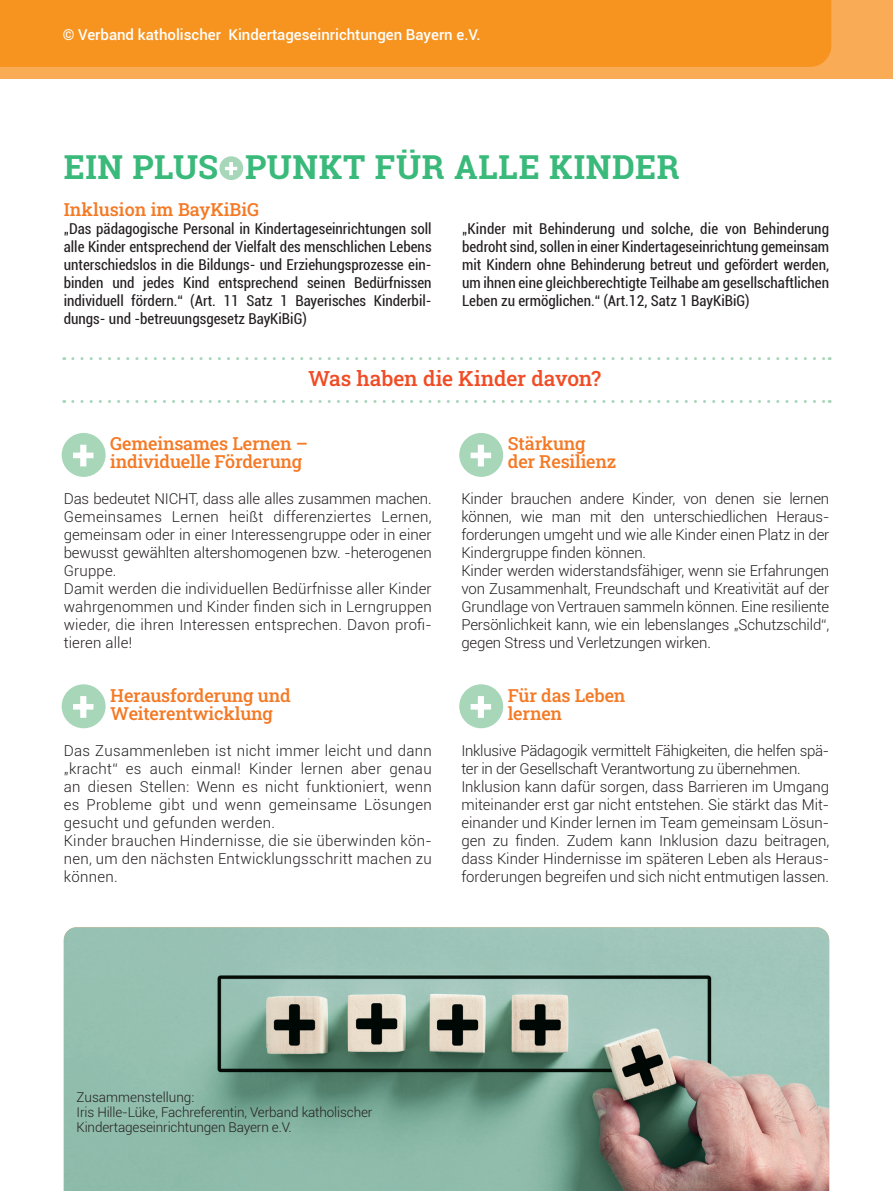
<style>
.page{position:relative;width:893px;height:1191px;background:#fff}
.page>*{position:absolute;margin:0;border:0;box-sizing:border-box;transform-origin:0 0}
.t1{font:700 33px "Roboto Slab";letter-spacing:.025em;color:#39b97a}
.t2{font:500 21px "Roboto Slab";letter-spacing:-.01em;color:#f04c25}
.t3{font:500 18px/18px "Roboto Slab";letter-spacing:-.01em;color:#f47925}
.t4{font:300 15px/18px "Roboto";color:#231f20}
.t5{font:condensed 15px/18px "Roboto";color:#231f20;text-align:justify}
.t6{font:300 15px/18px "Roboto";letter-spacing:.02em;color:#231f20}
.t7{font:500 15px "Roboto";color:#fff}
.t8{font:300 13.5px/15px "Roboto";letter-spacing:-.01em;color:#231f20}
</style>
<div class="page">
<div style="left:0;top:0;width:893px;height:79px;background:#faab56"></div>
<img style="left:64px;top:927px;width:765px;height:264px">
<div style="left:62px;top:433px;width:44px;height:44px;background:#a7d7b8;border-radius:50%"></div>
<svg style="left:73px;top:445px;width:20px;height:21px"></svg>
<div style="left:62px;top:684px;width:44px;height:44px;background:#a7d7b8;border-radius:50%"></div>
<svg style="left:73px;top:696px;width:20px;height:22px"></svg>
<div style="left:459px;top:433px;width:44px;height:44px;background:#a7d7b8;border-radius:50%"></div>
<svg style="left:471px;top:445px;width:20px;height:21px"></svg>
<div style="left:459px;top:684px;width:44px;height:44px;background:#a7d7b8;border-radius:50%"></div>
<svg style="left:471px;top:696px;width:20px;height:22px"></svg>
<div style="left:219px;top:156px;width:24px;height:24px;background:#a7d7b8;border-radius:50%"></div>
<svg style="left:225px;top:162px;width:12px;height:13px"></svg>
<svg style="left:73px;top:400px;width:757px;height:3px"></svg>
<svg style="left:73px;top:357px;width:757px;height:3px"></svg>
<div style="left:0;top:0;width:831px;height:67px;background:#f79420"></div>
<p class="t7" style="left:63px;top:24px;width:419px">© Verband katholischer Kindertageseinrichtungen Bayern e.V.</p>
<h1 class="t1" style="left:64px;top:145px;width:617px">EIN PLUS PUNKT FÜR ALLE KINDER</h1>
<p class="t3" style="left:64px;top:200px;width:197px">Inklusion im BayKiBiG</p>
<p class="t5" style="left:64px;top:219px;width:369px">„Das pädagogische Personal in Kindertageseinrichtungen soll alle Kinder entsprechend der Vielfalt des menschlichen Lebens unterschiedslos in die Bildungs- und Erziehungsprozesse ein&shy;binden und jedes Kind entsprechend seinen Bedürfnissen individuell fördern.“ (Art. 11 Satz 1 Bayerisches Kinderbil&shy;dungs- und -betreuungsgesetz BayKiBiG)</p>
<p class="t5" style="left:462px;top:219px;width:369px">„Kinder mit Behinderung und solche, die von Behinderung bedroht sind, sollen in einer Kindertageseinrichtung gemeinsam mit Kindern ohne Behinderung betreut und gefördert werden, um ihnen eine gleichberechtigte Teilhabe am gesellschaftlichen Leben zu ermöglichen.“ (Art.12, Satz 1 BayKiBiG)</p>
<h2 class="t2" style="left:308px;top:364px;width:295px">Was haben die Kinder davon?</h2>
<p class="t3" style="left:110px;top:434px;width:199px">Gemeinsames Lernen – individuelle Förderung</p>
<p class="t4" style="left:64px;top:489px;width:369px">Das bedeutet NICHT, dass alle alles zusammen machen.<br>Gemeinsames Lernen heißt differenziertes Lernen, gemeinsam oder in einer Interessengruppe oder in einer bewusst gewählten altershomogenen bzw. -heterogenen Gruppe.<br>Damit werden die individuellen Bedürfnisse aller Kinder wahrgenommen und Kinder finden sich in Lerngruppen wieder, die ihren Interessen entsprechen. Davon profi&shy;tieren alle!</p>
<p class="t3" style="left:110px;top:686px;width:182px">Herausforderung und<br>Weiterentwicklung</p>
<p class="t6" style="left:64px;top:741px;width:369px">Das Zusammenleben ist nicht immer leicht und dann „kracht“ es auch einmal! Kinder lernen aber genau an diesen Stellen: Wenn es nicht funktioniert, wenn es Probleme gibt und wenn gemeinsame Lösungen gesucht und gefunden werden.<br>Kinder brauchen Hindernisse, die sie überwinden kön&shy;nen, um den nächsten Entwicklungsschritt machen zu können.</p>
<p class="t3" style="left:508px;top:434px;width:110px">Stärkung der Resilienz</p>
<p class="t4" style="left:461px;top:489px;width:369px">Kinder brauchen andere Kinder, von denen sie lernen können, wie man mit den unterschiedlichen Heraus&shy;forderungen umgeht und wie alle Kinder einen Platz in der Kindergruppe finden können.<br>Kinder werden widerstandsfähiger, wenn sie Erfahrungen von Zusammenhalt, Freundschaft und Kreativität auf der Grundlage von Vertrauen sammeln können. Eine resiliente Persönlichkeit kann, wie ein lebenslanges „Schutzschild“, gegen Stress und Verletzungen wirken.</p>
<p class="t3" style="left:508px;top:686px;width:119px">Für das Leben lernen</p>
<p class="t4" style="left:461px;top:741px;width:369px">Inklusive Pädagogik vermittelt Fähigkeiten, die helfen spä&shy;ter in der Gesellschaft Verantwortung zu übernehmen.<br>Inklusion kann dafür sorgen, dass Barrieren im Umgang miteinander erst gar nicht entstehen. Sie stärkt das Mit&shy;einander und Kinder lernen im Team gemeinsam Lösun&shy;gen zu finden. Zudem kann Inklusion dazu beitragen, dass Kinder Hindernisse im späteren Leben als Heraus&shy;forderungen begreifen und sich nicht entmutigen lassen.</p>
<p class="t8" style="left:77px;top:1089px;width:297px">Zusammenstellung:<br>Iris Hille-Lüke, Fachreferentin, Verband katholischer<br>Kindertageseinrichtungen Bayern e.V.</p>
</div>
